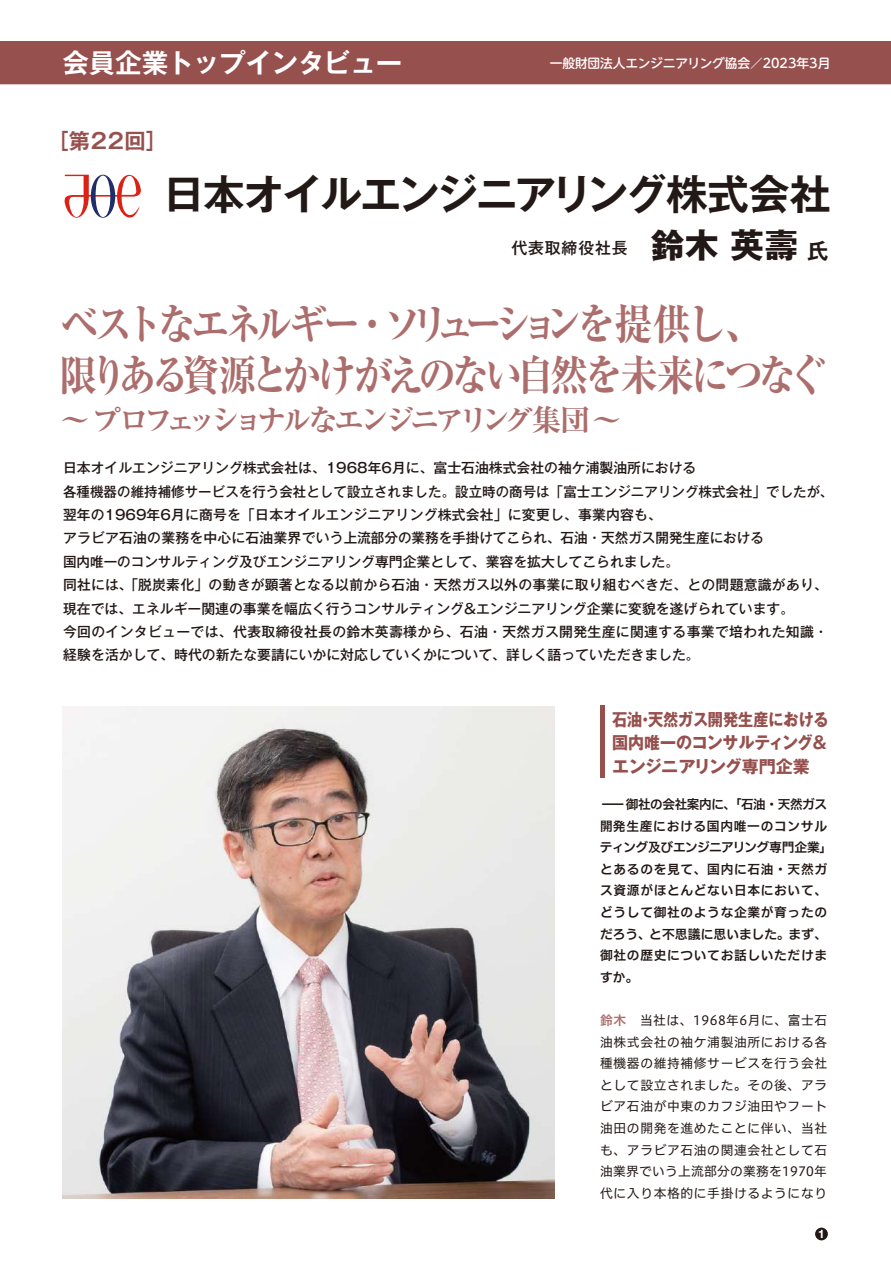
<style>
.page{position:relative;width:891px;height:1261px;background:#fff}
.page>*{position:absolute;margin:0;border:0;box-sizing:border-box;transform-origin:0 0}
.t1{font:700 expanded 42.45px/51px "Ryumin Pro";letter-spacing:-.13em;color:#ac6e6c;scale:.9 1}
.t2{font:700 41.4px "Gothic MB101 Pro De";letter-spacing:-.055em;color:#221815}
.t3{font:700 expanded 29.7px "Ryumin Pro";letter-spacing:-.175em;color:#ac6e6c}
.t4{font:700 26.55px "Gothic MB101 Pro De";letter-spacing:-.02em;color:#fff}
.t5{font:700 21.3px "Gothic MB101 Pro De";color:#96504d}
.t6{font:700 16.95px/23.4px "Gothic MB101 Pro";color:#96504d;text-align:justify;scale:.89 1}
.t7{font:500 15.9px "Gothic MB101 Pro";letter-spacing:.05em;color:#221815}
.t8{font:500 13.8px/23.4px "Gothic MB101 Pro";color:#221815}
.t9{font:12.75px/21.6px "Hiragino UD Sans F Std N W4";letter-spacing:.05em;color:#221815;text-align:justify}
.t10{font:12.75px/21.6px "Hiragino UD Sans F Std N W6";letter-spacing:.05em;color:#221815;scale:2 1}
.t11{font:500 12.75px "UD Shin M Go Pro";letter-spacing:-.01em;color:#fff}
.t12{font:700 11.7px "Helvetica Neue";color:#fff}
.s1{font-weight:700;font-size:34.05px}
.s2{font-family:"Gothic MB101 Pro De";font-weight:700;font-size:21.3px}
.s3{font-family:"Hiragino UD Sans F Std N W6";color:#ac6e6c}
</style>
<div class="page">
<hr style="left:0;top:84px;width:890px;height:1px;background:#96504d">
<div style="left:0;top:41px;width:890px;height:43px;background:#96504d"></div>
<div style="left:815px;top:1227px;width:12px;height:13px;background:#221815;border-radius:50%"></div>
<img style="left:63px;top:706px;width:491px;height:492px">
<svg style="left:64px;top:175px;width:77px;height:43px"></svg>
<hr style="left:600px;top:705px;width:4px;height:72px;background:#96504d">
<h3 class="t4" style="left:62px;top:40px;width:341px">会員企業トップインタビュー</h3>
<p class="t11" style="left:549px;top:53px;width:282px">一般財団法人エンジニアリング協会／2023年3月</p>
<h3 class="t5" style="left:48px;top:123px;width:120px">［第22回］</h3>
<h2 class="t2" style="left:163px;top:160px;width:669px">日本オイルエンジニアリング株式会社</h2>
<p class="t7" style="left:511px;top:234px;width:318px">代表取締役社長 <span class="s1">鈴木 英壽</span><span class="s2">氏</span></p>
<h1 class="t1" style="left:59px;top:295px;width:853px">ベストなエネルギー・ソリューションを提供し、<br>限りある資源とかけがえのない自然を未来につなぐ</h1>
<h3 class="t3" style="left:60px;top:396px;width:563px">～プロフェッショナルなエンジニアリング集団～</h3>
<p class="t8" style="left:63px;top:454px;width:771px">日本オイルエンジニアリング株式会社は、1968年6月に、富士石油株式会社の袖ケ浦製油所における<br>各種機器の維持補修サービスを行う会社として設立されました。設立時の商号は「富士エンジニアリング株式会社」でしたが、翌年の1969年6月に商号を「日本オイルエンジニアリング株式会社」に変更し、事業内容も、<br>アラビア石油の業務を中心に石油業界でいう上流部分の業務を手掛けてこられ、石油・天然ガス開発生産における<br>国内唯一のコンサルティング及びエンジニアリング専門企業として、業容を拡大してこられました。<br>同社には、「脱炭素化」の動きが顕著となる以前から石油・天然ガス以外の事業に取り組むべきだ、との問題意識があり、現在では、エネルギー関連の事業を幅広く行うコンサルティング&amp;エンジニアリング企業に変貌を遂げられています。<br>今回のインタビューでは、代表取締役社長の鈴木英壽様から、石油・天然ガス開発生産に関連する事業で培われた知識・経験を活かして、時代の新たな要請にいかに対応していくかについて、詳しく語っていただきました。</p>
<p class="t6" style="left:612px;top:705px;width:245px">石油・天然ガス開発生産における国内唯一のコンサルティング&amp;エンジニアリング専門企業</p>
<p class="t10" style="left:600px;top:792px;width:118px">ー御社の会社案内に、「石油・天然ガス開発生産における国内唯一のコンサルティング及びエンジニアリング専門企業」とあるのを見て、国内に石油・天然ガス資源がほとんどない日本において、どうして御社のような企業が育ったのだろう、と不思議に思いました。まず、御社の歴史についてお話しいただけますか。</p>
<p class="t9" style="left:600px;top:1008px;width:228px"><span class="s3">鈴木</span>　当社は、1968年6月に、富士石油株式会社の袖ケ浦製油所における各種機器の維持補修サービスを行う会社として設立されました。その後、アラビア石油が中東のカフジ油田やフート油田の開発を進めたことに伴い、当社も、アラビア石油の関連会社として石油業界でいう上流部分の業務を1970年代に入り本格的に手掛けるようになり</p>
<p class="t12" style="left:817px;top:1224px;width:8px">1</p>
</div>
